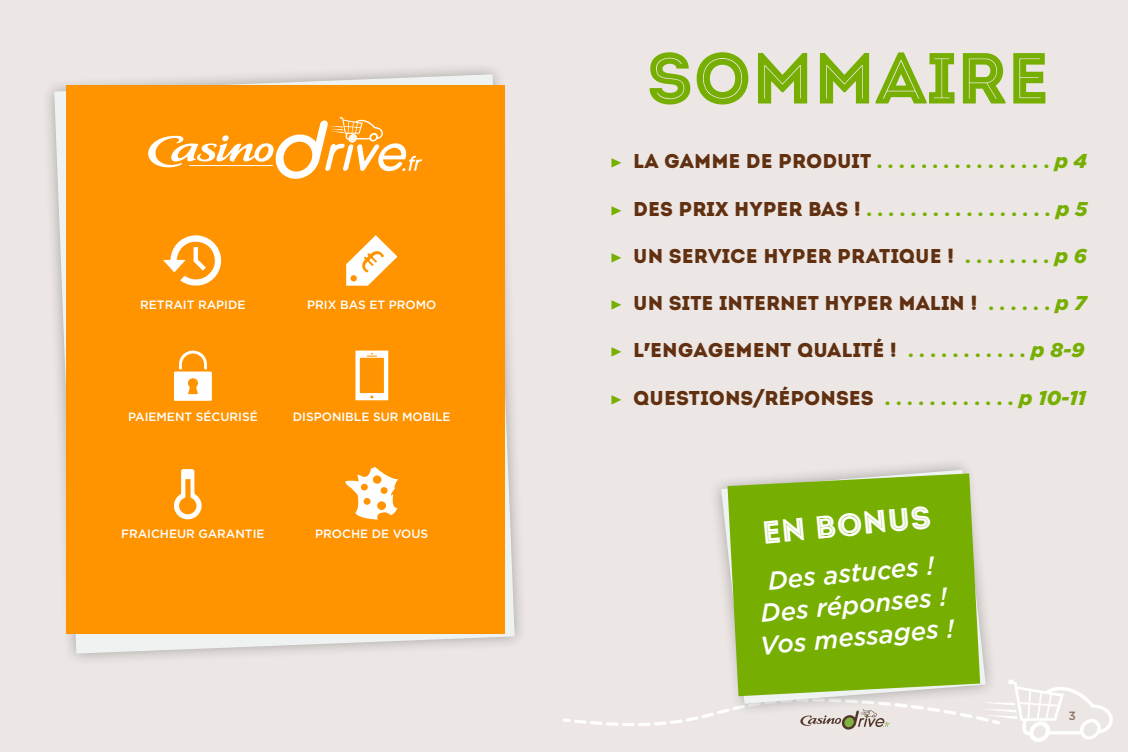
<style>
.page{position:relative;width:1128px;height:752px;background:#ece7e5}
.page>*{position:absolute;margin:0;border:0;box-sizing:border-box;transform-origin:0 0}
.t1{font:72px "Intro Inline";color:#76af01}
.t2{font:32px "Intro Inline";color:#fff}
.t3{font:italic 500 25.6px/32px "Gotham";color:#fff;text-align:center}
.t4{font:20px "Intro";color:#613010}
.t5{font:20px "Intro";color:#76af01}
.t6{font:500 12px "Gotham";color:#fff}
.t7{font:500 12px "Gotham";color:#907060}
.s1{font-family:"Minion Pro";color:#75b000}
.s2{color:#76af01}
.s3{font-family:"Gotham";font-weight:900;font-style:italic;color:#76af01}
.s4{color:#613010}
.s5{font-family:"Gotham";font-weight:900;font-style:italic}
.s6{font-family:"Gotham";font-weight:900}
</style>
<div class="page">
<div style="left:41px;top:61px;width:487px;height:606px;background:#000;opacity:.3"></div>
<svg style="left:54px;top:74px;width:461px;height:580px"></svg>
<div style="left:66px;top:85px;width:439px;height:548px;background:#ff9300"></div>
<svg style="left:148px;top:117px;width:274px;height:62px"></svg>
<hr style="left:189px;top:165px;width:84px;height:1px;background:#fff">
<svg style="left:164px;top:235px;width:58px;height:51px"></svg>
<svg style="left:346px;top:235px;width:51px;height:51px"></svg>
<svg style="left:174px;top:351px;width:38px;height:50px"></svg>
<svg style="left:355px;top:351px;width:33px;height:49px"></svg>
<svg style="left:174px;top:469px;width:28px;height:51px"></svg>
<svg style="left:346px;top:467px;width:52px;height:53px"></svg>
<div style="left:708px;top:457px;width:291px;height:260px;background:#000;opacity:.3"></div>
<svg style="left:721px;top:470px;width:265px;height:209px"></svg>
<svg style="left:728px;top:473px;width:252px;height:206px;background:#7db211"></svg>
<svg style="left:563px;top:679px;width:550px;height:63px"></svg>
<p class="t6" style="left:140px;top:297px;width:107px">RETRAIT RAPIDE</p>
<p class="t6" style="left:307px;top:297px;width:131px">PRIX BAS ET PROMO</p>
<p class="t6" style="left:128px;top:409px;width:131px">PAIEMENT SÉCURISÉ</p>
<p class="t6" style="left:293px;top:409px;width:159px">DISPONIBLE SUR MOBILE</p>
<p class="t6" style="left:121px;top:526px;width:145px">FRAICHEUR GARANTIE</p>
<p class="t6" style="left:315px;top:526px;width:114px">PROCHE DE VOUS</p>
<h1 class="t1" style="left:647px;top:35px;width:405px">SOMMAIRE</h1>
<p class="t4" style="left:610px;top:149px;width:479px"><span class="s1">▶</span> LA GAMME DE PRODUIT <span class="s2">. . . . . . . . . . . . . . . .</span> <span class="s3">p 4</span></p>
<p class="t5" style="left:610px;top:197px;width:479px"><span class="s1">▶</span> <span class="s4">DES PRIX HYPER BAS !</span> . . . . . . . . . . . . . . . . . <span class="s5">p 5</span></p>
<p class="t4" style="left:610px;top:244px;width:478px"><span class="s1">▶</span> UN SERVICE HYPER PRATIQUE ! <span class="s2">. . . . . . . .</span> <span class="s3">p 6</span></p>
<p class="t4" style="left:610px;top:291px;width:478px"><span class="s1">▶</span> UN SITE INTERNET HYPER MALIN ! <span class="s2">. . . . . .</span> <span class="s3">p 7</span></p>
<p class="t4" style="left:610px;top:338px;width:476px"><span class="s1">▶</span> L<span class="s6">'</span>ENGAGEMENT QUALITÉ ! <span class="s2">. . . . . . . . . . .</span> <span class="s3">p 8-9</span></p>
<p class="t4" style="left:610px;top:386px;width:478px"><span class="s1">▶</span> QUESTIONS<span class="s6">/</span>RÉPONSES <span class="s2">. . . . . . . . . . . .</span> <span class="s3">p 10-11</span></p>
<h2 class="t2" style="left:761px;top:513px;width:171px;rotate:-5deg">EN BONUS</h2>
<p class="t3" style="left:753px;top:565px;width:196px;rotate:-5deg">Des astuces !<br>Des réponses !<br>Vos messages !</p>
<p class="t7" style="left:1068px;top:708px;width:9px">3</p>
</div>
